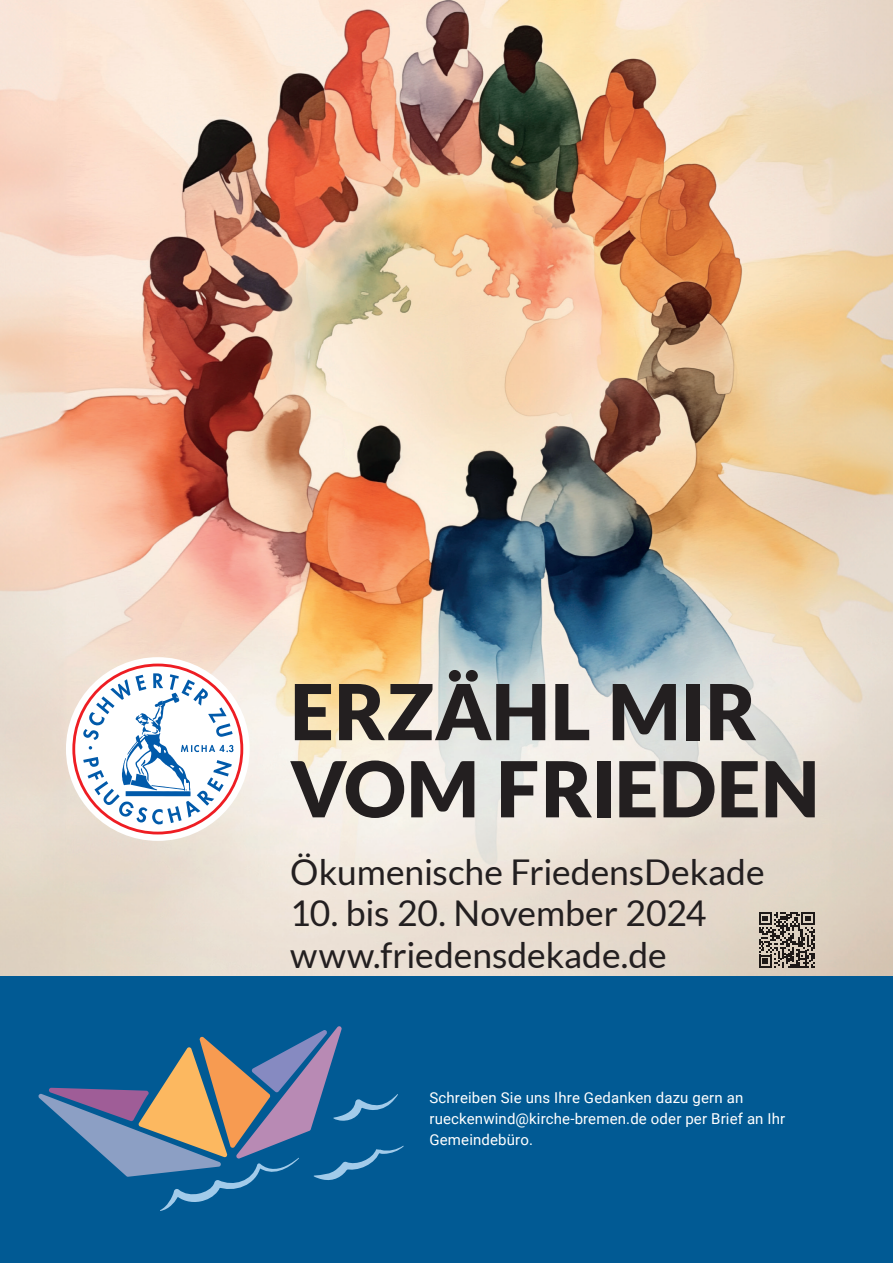
<style>
.page{position:relative;width:893px;height:1263px;background:#015a94}
.page>*{position:absolute;margin:0;border:0;box-sizing:border-box;transform-origin:0 0}
.t1{font:900 77.1px/77.1px "Lato";letter-spacing:.01em;color:#231f20}
.t2{font:35.55px/41.7px "Lato";color:#231f20}
.t3{font:15px/21px "Roboto";letter-spacing:.01em;color:#fff}
</style>
<div class="page">
<img style="left:0;top:0;width:893px;height:975px">
<svg style="left:759px;top:912px;width:56px;height:56px;background:#787067"></svg>
<div style="left:66px;top:657px;width:184px;height:184px;background:#fff;border-radius:50%"></div>
<svg style="left:72px;top:664px;width:171px;height:170px"></svg>
<svg style="left:38px;top:1026px;width:366px;height:185px"></svg>
<h1 class="t1" style="left:290px;top:672px;width:531px">ERZÄHL MIR<br>VOM FRIEDEN</h1>
<h2 class="t2" style="left:290px;top:851px;width:476px">Ökumenische FriedensDekade</h2>
<h2 class="t2" style="left:290px;top:892px;width:418px">10. bis 20. November 2024 www.friedensdekade.de</h2>
<p class="t3" style="left:429px;top:1088px;width:357px">Schreiben Sie uns Ihre Gedanken dazu gern an rueckenwind@kirche-bremen.de oder per Brief an Ihr<br>Gemeindebüro.</p>
</div>
